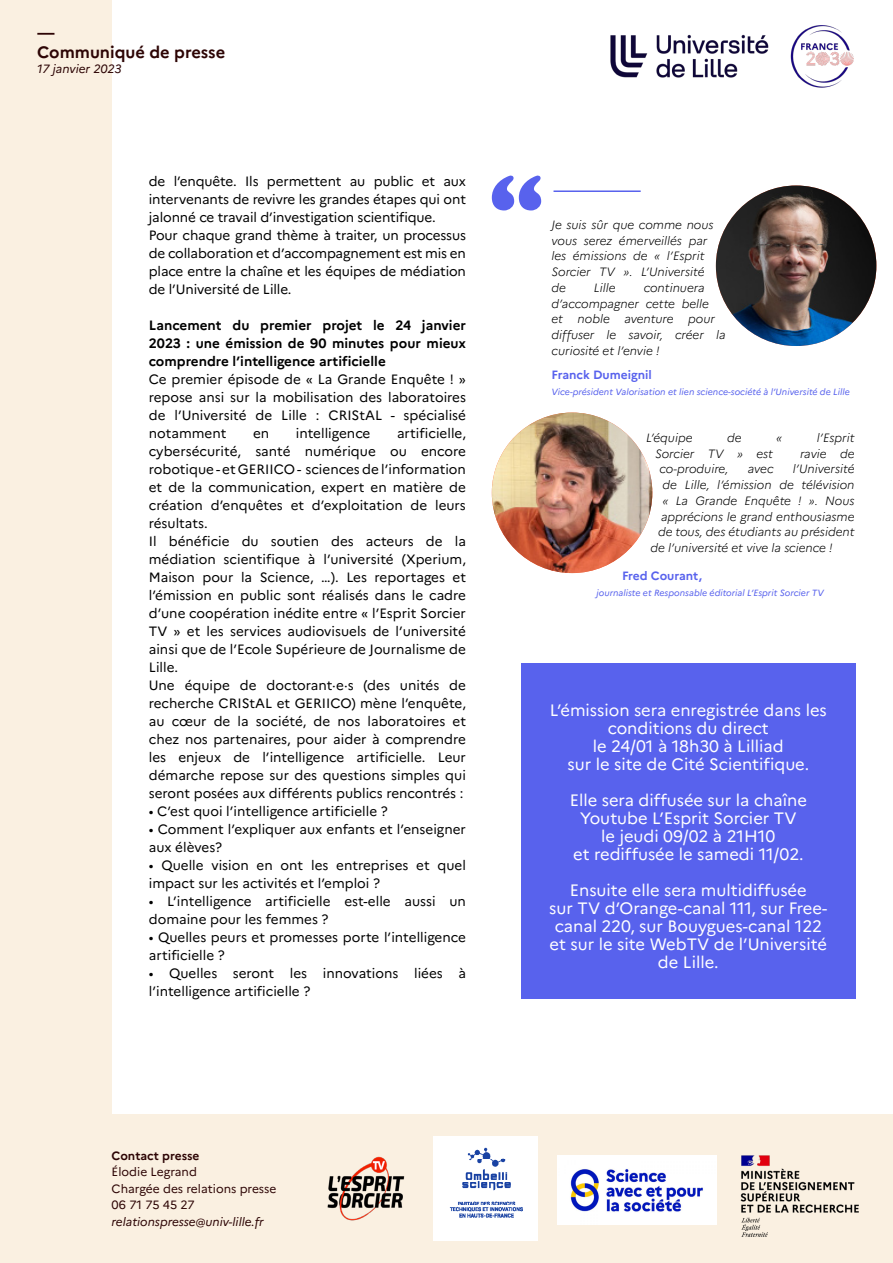
<style>
.page{position:relative;width:893px;height:1263px;background:#fff}
.page>*{position:absolute;margin:0;border:0;box-sizing:border-box;transform-origin:0 0}
.Chapô{font:16.5px/18px "Marianne";color:#fff;text-align:center}
.t1{font:700 16.5px "Marianne";color:#2d0505}
.Chapô-2{font:13.5px/18px "Marianne";color:#000001;text-align:justify}
.Chapô-3{font:700 13.5px/18px "Marianne";color:#000001;text-align:justify}
.Lien{font:italic 300 12px/15.8px "Marianne";color:#000}
.t2{font:italic 12px "Marianne";color:#2d0505}
.t3{font:12px "Marianne";color:#2d0505}
.Lien-2{font:700 12px "Marianne";color:#5862ed}
.t4{font:700 12px/16.5px "Marianne";color:#2d0505}
.Lien-3{font:italic 9px "Marianne";color:#5862ed}
.s1{font-weight:400}
</style>
<div class="page">
<div style="left:0;top:0;width:112px;height:1263px;background:#faf0e1"></div>
<div style="left:0;top:1114px;width:893px;height:149px;background:#faf0e1"></div>
<img style="left:610px;top:25px;width:244px;height:63px">
<div style="left:521px;top:663px;width:335px;height:336px;background:#5862ed"></div>
<hr style="left:553px;top:190px;width:88px;height:2px;background:#5862ed">
<svg style="left:492px;top:175px;width:50px;height:35px"></svg>
<img style="left:716px;top:185px;width:160px;height:161px;border-radius:80px">
<img style="left:492px;top:413px;width:160px;height:160px;border-radius:80px">
<img style="left:434px;top:1137px;width:103px;height:103px">
<img style="left:327px;top:1156px;width:78px;height:65px">
<img style="left:558px;top:1156px;width:159px;height:69px">
<img style="left:740px;top:1155px;width:119px;height:82px">
<p class="t1" style="left:37px;top:20px;width:19px">—</p>
<p class="t1" style="left:37px;top:40px;width:190px">Communiqué de presse</p>
<p class="t2" style="left:37px;top:59px;width:86px">17 janvier 2023</p>
<p class="Chapô-2" style="left:149px;top:171px;width:319px">de l’enquête. Ils permettent au public et aux intervenants de revivre les grandes étapes qui ont jalonné ce travail d’investigation scientifique.</p>
<p class="Chapô-2" style="left:149px;top:225px;width:319px">Pour chaque grand thème à traiter, un processus de collaboration et d’accompagnement est mis en place entre la chaîne et les équipes de médiation de l’Université de Lille.</p>
<p class="Chapô-3" style="left:149px;top:315px;width:319px">Lancement du premier projet le 24 janvier 2023 : une émission de 90 minutes pour mieux comprendre l’intelligence artificielle</p>
<p class="Chapô-2" style="left:149px;top:369px;width:319px">Ce premier épisode de « La Grande Enquête ! » repose ansi sur la mobilisation des laboratoires de l’Université de Lille : CRIStAL - spécialisé notamment</p>
<p class="Chapô-2" style="left:149px;top:423px;width:319px;text-indent:248px">artificielle, cybersécurité, santé numérique ou encore robotique - et GERIICO - sciences de l’information et de la communication, expert en matière de création d’enquêtes et d’exploitation de leurs résultats.</p>
<p class="Chapô-2" style="left:149px;top:531px;width:319px">Il bénéficie du soutien des acteurs de la médiation scientifique à l’université (Xperium, Maison pour la Science, …). Les reportages et l’émission en public sont réalisés dans le cadre d’une coopération inédite entre « l’Esprit Sorcier TV » et les services audiovisuels de l’université ainsi que de l’Ecole Supérieure de Journalisme de Lille.</p>
<p class="Chapô-2" style="left:149px;top:675px;width:319px">Une équipe de doctorant·e·s (des unités de recherche CRIStAL et GERIICO) mène l’enquête, au cœur de la société, de nos laboratoires et chez nos partenaires, pour aider à comprendre les enjeux de l’intelligence artificielle. Leur démarche repose sur des questions simples qui seront posées aux différents publics rencontrés :</p>
<p class="Chapô-2" style="left:149px;top:801px;width:240px">• C’est quoi l’intelligence artificielle ?</p>
<p class="Chapô-2" style="left:149px;top:819px;width:319px">• Comment l’expliquer aux enfants et l’enseigner aux élèves?</p>
<p class="Chapô-2" style="left:149px;top:855px;width:319px">• Quelle vision en ont les entreprises et quel impact sur les activités et l’emploi ?</p>
<p class="Chapô-2" style="left:149px;top:891px;width:319px">• L’intelligence artificielle est-elle aussi un domaine pour les femmes ?</p>
<p class="Chapô-2" style="left:149px;top:927px;width:319px">• Quelles peurs et promesses porte l’intelligence artificielle ?</p>
<p class="Chapô-2" style="left:149px;top:963px;width:319px">• Quelles seront les innovations liées à l’intelligence artificielle ?</p>
<p class="Chapô-2" style="left:253px;top:423px;width:18px">en</p>
<p class="Chapô-2" style="left:296px;top:423px;width:76px">intelligence</p>
<p class="t4" style="left:112px;top:1146px;width:89px">Contact presse<br><span class="s1">Élodie Legrand</span></p>
<p class="t3" style="left:112px;top:1179px;width:166px">Chargée des relations presse</p>
<p class="t3" style="left:112px;top:1196px;width:84px">06 71 75 45 27</p>
<p class="t2" style="left:112px;top:1212px;width:154px">relationspresse@univ-lille.fr</p>
<p class="Lien" style="left:551px;top:216px;width:163px">Je suis sûr que comme nous vous serez émerveillés par les émissions de « l’Esprit<br>Sorcier TV ». L’Université de</p>
<p class="Lien" style="left:551px;top:279px;width:176px;text-indent:92px">continuera d’accompagner cette belle<br>et noble aventure pour diffuser le savoir, créer la curiosité et l’envie !</p>
<p class="Lien-2" style="left:551px;top:365px;width:102px">Franck Dumeignil</p>
<p class="Lien-3" style="left:551px;top:384px;width:300px">Vice-président Valorisation et lien science-société à l’Université de Lille</p>
<p class="Lien" style="left:646px;top:429px;width:48px">L’équipe</p>
<p class="Lien" style="left:727px;top:429px;width:16px">de</p>
<p class="Lien" style="left:776px;top:429px;width:7px">«</p>
<p class="Lien" style="left:817px;top:429px;width:39px">l’Esprit</p>
<p class="Lien" style="left:655px;top:444px;width:120px">Sorcier TV » est</p>
<p class="Lien" style="left:800px;top:444px;width:56px">ravie de</p>
<p class="Lien" style="left:659px;top:460px;width:70px">co-produire,</p>
<p class="Lien" style="left:748px;top:460px;width:27px">avec</p>
<p class="Lien" style="left:793px;top:460px;width:63px">l’Université</p>
<p class="Lien" style="left:662px;top:476px;width:194px">de Lille, l’émission de télévision</p>
<p class="Lien" style="left:662px;top:492px;width:193px">« La Grande Enquête ! ». Nous</p>
<p class="Lien" style="left:661px;top:507px;width:195px">apprécions le grand enthousiasme</p>
<p class="Lien" style="left:658px;top:523px;width:198px">de tous, des étudiants au président</p>
<p class="Lien" style="left:650px;top:539px;width:184px">de l’université et vive la science !</p>
<p class="Lien-2" style="left:622px;top:566px;width:81px">Fred Courant,</p>
<p class="Lien-3" style="left:596px;top:585px;width:229px">journaliste et Responsable éditorial L’Esprit Sorcier TV</p>
<p class="Lien" style="left:594px;top:279px;width:23px">Lille</p>
<p class="Chapô" style="left:550px;top:700px;width:279px">L’émission sera enregistrée dans les conditions du direct</p>
<p class="Chapô" style="left:593px;top:736px;width:192px">le 24/01 à 18h30 à Lilliad</p>
<p class="Chapô" style="left:567px;top:754px;width:243px">sur le site de Cité Scientifique.</p>
<p class="Chapô" style="left:570px;top:790px;width:239px">Elle sera diffusée sur la chaîne<br>Youtube L’Esprit Sorcier TV</p>
<p class="Chapô" style="left:601px;top:826px;width:176px">le jeudi 09/02 à 21H10</p>
<p class="Chapô" style="left:573px;top:844px;width:232px">et rediffusée le samedi 11/02.</p>
<p class="Chapô" style="left:570px;top:880px;width:238px">Ensuite elle sera multidiffusée</p>
<p class="Chapô" style="left:549px;top:898px;width:280px">sur TV d’Orange-canal 111, sur Free&shy;canal 220, sur Bouygues-canal 122 et sur le site WebTV de l’Université de Lille.</p>
</div>
